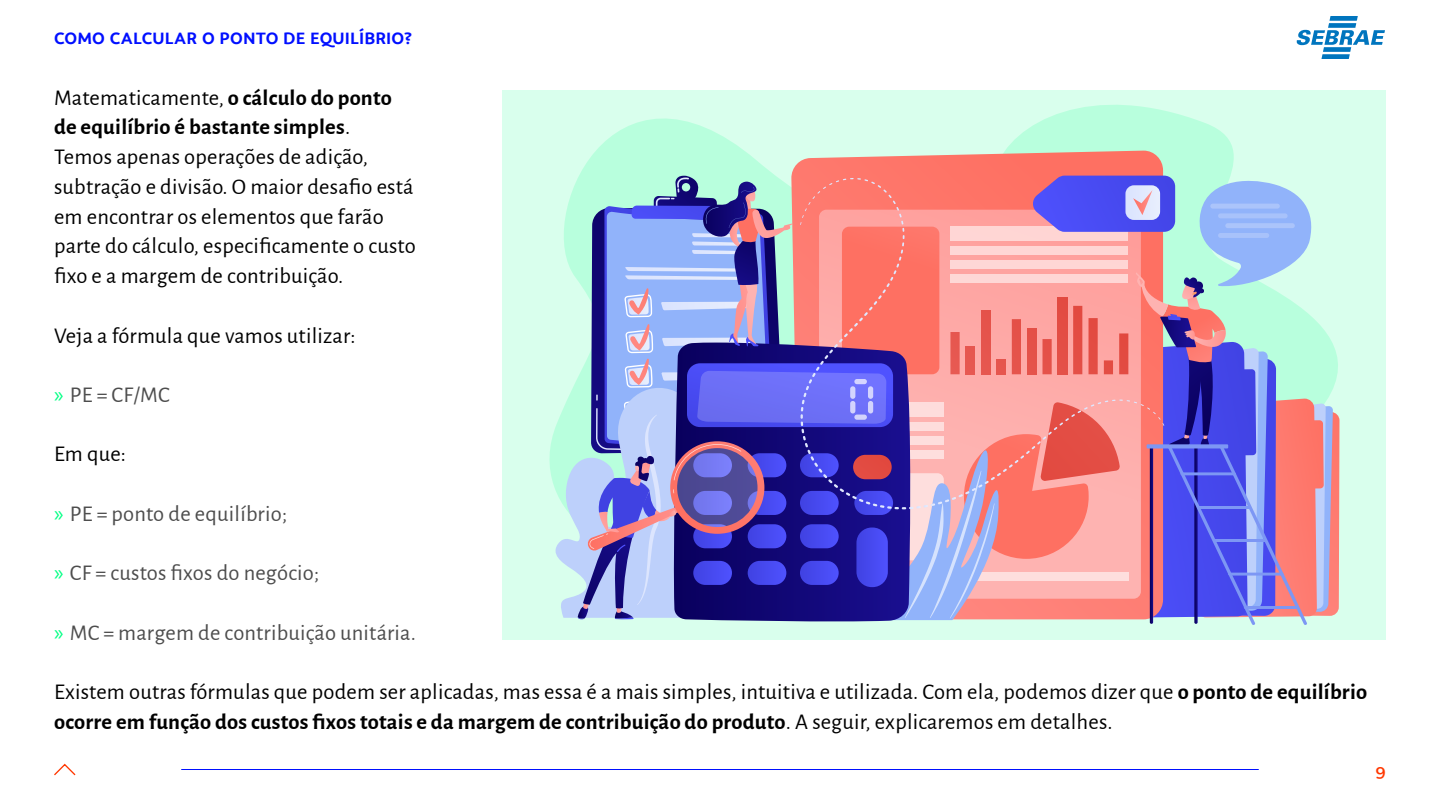
<style>
.page{position:relative;width:1440px;height:810px;background:#fff}
.page>*{position:absolute;margin:0;border:0;box-sizing:border-box;transform-origin:0 0}
.t1{font:22.5px/29.7px "Alegreya Sans";letter-spacing:.01em;color:#000}
.t2{font:22.5px "Alegreya Sans";letter-spacing:.01em;color:#4d4d4d}
.t3{font:700 16.5px "Campuni";letter-spacing:.01em;color:#000fff}
.t4{font:500 16.5px "Campuni";color:#ff3800}
.s1{font-weight:700}
.s2{font-family:"Myriad Pro";color:#00ff84}
</style>
<div class="page">
<svg style="left:54px;top:763px;width:22px;height:13px"></svg>
<svg style="left:1297px;top:16px;width:88px;height:43px"></svg>
<div style="left:503px;top:90px;width:883px;height:550px;background:#d9ffed"></div>
<svg style="left:549px;top:105px;width:685px;height:359px"></svg>
<svg style="left:791px;top:151px;width:372px;height:25px;background:#f6877a"></svg>
<svg style="left:550px;top:176px;width:790px;height:449px;background:#a98bb7"></svg>
<hr style="left:181px;top:769px;width:1078px;height:1px;background:#000fff">
<p class="t3" style="left:54px;top:28px;width:359px">COMO CALCULAR O PONTO DE EQUILÍBRIO?</p>
<p class="t1" style="left:54px;top:81px;width:363px">Matematicamente, <span class="s1">o cálculo do ponto de equilíbrio é bastante simples</span>.<br>Temos apenas operações de adição, subtração e divisão. O maior desafio está em encontrar os elementos que farão parte do cálculo, especificamente o custo fixo e a margem de contribuição.</p>
<p class="t1" style="left:54px;top:319px;width:303px">Veja a fórmula que vamos utilizar:</p>
<p class="t2" style="left:54px;top:379px;width:117px"><span class="s2">»</span> PE = CF/MC</p>
<p class="t1" style="left:54px;top:438px;width:74px">Em que:</p>
<p class="t2" style="left:54px;top:498px;width:235px"><span class="s2">»</span> PE = ponto de equilíbrio;</p>
<p class="t2" style="left:54px;top:558px;width:267px"><span class="s2">»</span> CF = custos fixos do negócio;</p>
<p class="t2" style="left:54px;top:617px;width:364px"><span class="s2">»</span> MC = margem de contribuição unitária.</p>
<p class="t1" style="left:54px;top:676px;width:1315px">Existem outras fórmulas que podem ser aplicadas, mas essa é a mais simples, intuitiva e utilizada. Com ela, podemos dizer que <span class="s1">o ponto de equilíbrio ocorre em função dos custos fixos totais e da margem de contribuição do produto</span>. A seguir, explicaremos em detalhes.</p>
<p class="t4" style="left:1375px;top:760px;width:12px">9</p>
</div>
